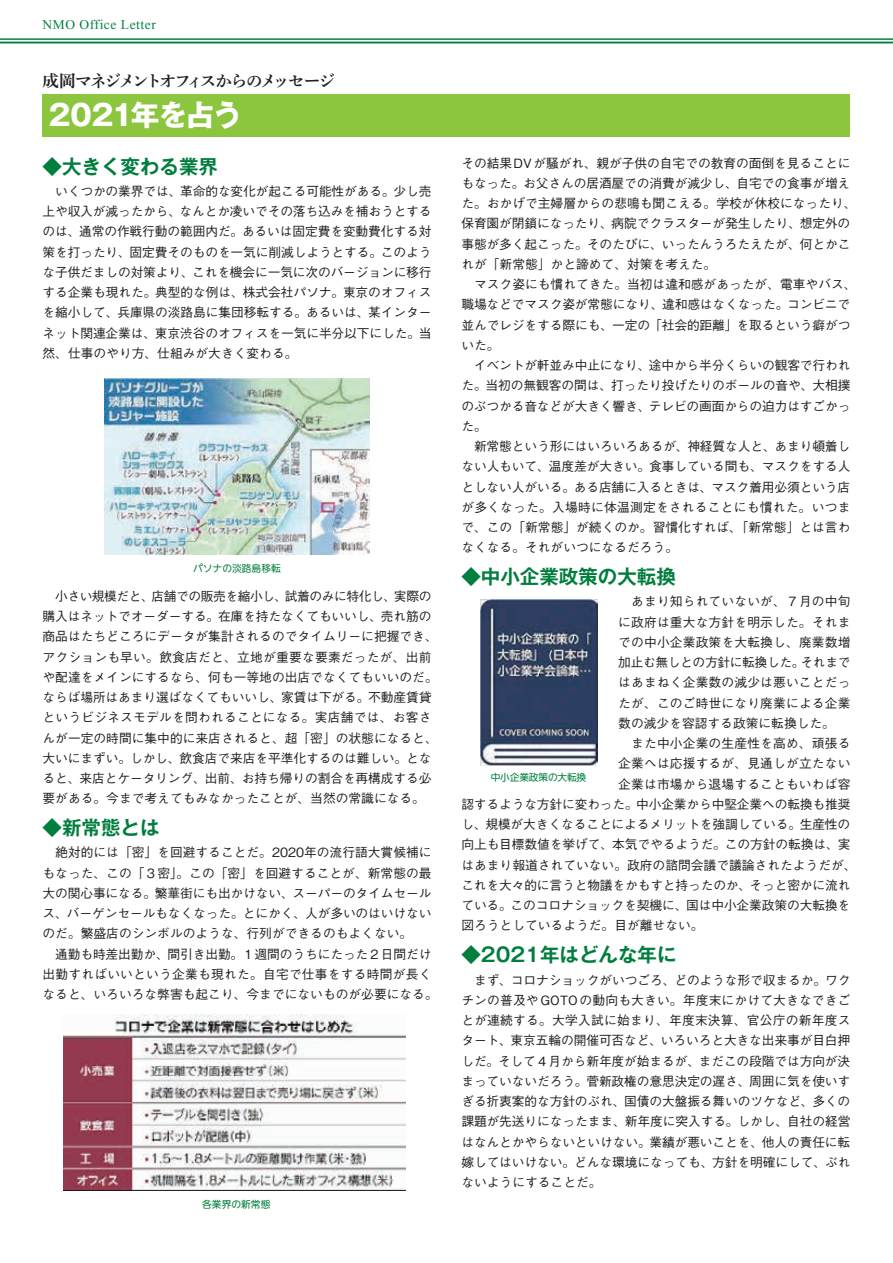
<style>
.page{position:relative;width:893px;height:1263px;background:#fff}
.page>*{position:absolute;margin:0;border:0;box-sizing:border-box;transform-origin:0 0}
.t1{font:700 28.95px "Gothic MB101 Pr 6";letter-spacing:-.06em;color:#fff}
.t2{font:700 19.5px "Gothic MB101 Pr 6 De";color:#007e3d}
.t3{font:16.5px "Shuei Min Pr 6 B";letter-spacing:-.085em;color:#231f20}
.t4{font:13.5px "Mongolian Baiti";letter-spacing:.04em;color:#007e3d}
.t5{font:500 12.75px/20.2px "Gothic BBB Pr 6";letter-spacing:-.01em;color:#231f20}
.t6{font:500 12.75px "Gothic BBB Pr 6";letter-spacing:.01em;color:#231f20}
.t7{font:500 12.75px "Gothic BBB Pr 6";letter-spacing:-.03em;color:#231f20}
.t8{font:9.75px "UD Shin M Go Pr 6";color:#007e3d}
.t9{font:9.75px "UD Shin M Go Pr 6";letter-spacing:-.02em;color:#007e3d}
</style>
<div class="page">
<hr style="left:0;top:39px;width:893px;height:1px;background:#007e3d">
<hr style="left:0;top:42px;width:893px;height:1px;background:#007e3d">
<img style="left:481px;top:600px;width:116px;height:165px">
<img style="left:104px;top:378px;width:266px;height:177px">
<div style="left:43px;top:94px;width:807px;height:42px;background:#8bc63e"></div>
<img style="left:63px;top:1015px;width:342px;height:175px">
<p class="t4" style="left:43px;top:18px;width:115px">NMO Office Letter</p>
<p class="t3" style="left:43px;top:71px;width:294px">成岡マネジメントオフィスからのメッセージ</p>
<h1 class="t1" style="left:49px;top:91px;width:195px">2021年を占う</h1>
<h2 class="t2" style="left:43px;top:150px;width:177px">◆大きく変わる業界</h2>
<p class="t5" style="left:43px;top:180px;width:391px;text-align:justify">　いくつかの業界では、革命的な変化が起こる可能性がある。少し売上や収入が減ったから、なんとか凌いでその落ち込みを補おうとするのは、通常の作戦行動の範囲内だ。あるいは固定費を変動費化する対策を打ったり、固定費そのものを一気に削減しようとする。このような子供だましの対策より、これを機会に一気に次のバージョンに移行する企業も現れた。典型的な例は、株式会社パソナ。東京のオフィスを縮小して、兵庫県の淡路島に集団移転する。あるいは、某インターネット関連企業は、東京渋谷のオフィスを一気に半分以下にした。当然、仕事のやり方、仕組みが大きく変わる。</p>
<p class="t8" style="left:193px;top:560px;width:89px">パソナの淡路島移転</p>
<p class="t5" style="left:43px;top:585px;width:397px">　小さい規模だと、店舗での販売を縮小し、試着のみに特化し、実際の購入はネットでオーダーする。在庫を持たなくてもいいし、売れ筋の商品はたちどころにデータが集計されるのでタイムリーに把握でき、アクションも早い。飲食店だと、立地が重要な要素だったが、出前や配達をメインにするなら、何も一等地の出店でなくてもいいのだ。ならば場所はあまり選ばなくてもいいし、家賃は下がる。不動産賃貸というビジネスモデルを問われることになる。実店舗では、お客さんが一定の時間に集中的に来店されると、超「密」の状態になると、大いにまずい。しかし、飲食店で来店を平準化するのは難しい。となると、来店とケータリング、出前、お持ち帰りの割合を再構成する必要がある。今まで考えてもみなかったことが、当然の常識になる。</p>
<h2 class="t2" style="left:43px;top:811px;width:118px">◆新常態とは</h2>
<p class="t5" style="left:43px;top:842px;width:397px">　絶対的には「密」を回避することだ。2020年の流行語大賞候補にもなった、この「３密」。この「密」を回避することが、新常態の最大の関心事になる。繁華街にも出かけない、スーパーのタイムセールス、バーゲンセールもなくなった。とにかく、人が多いのはいけないのだ。繁盛店のシンボルのような、行列ができるのもよくない。<br>　通勤も時差出勤か、間引き出勤。１週間のうちにたった２日間だけ出勤すればいいという企業も現れた。自宅で仕事をする時間が長くなると、いろいろな弊害も起こり、今までにないものが必要になる。</p>
<p class="t8" style="left:202px;top:1196px;width:70px">各業界の新常態</p>
<p class="t5" style="left:461px;top:152px;width:397px">その結果DVが騒がれ、親が子供の自宅での教育の面倒を見ることにもなった。お父さんの居酒屋での消費が減少し、自宅での食事が増えた。おかげで主婦層からの悲鳴も聞こえる。学校が休校になったり、保育園が閉鎖になったり、病院でクラスターが発生したり、想定外の事態が多く起こった。そのたびに、いったんうろたえたが、何とかこれが「新常態」かと諦めて、対策を考えた。<br>　マスク姿にも慣れてきた。当初は違和感があったが、電車やバス、職場などでマスク姿が常態になり、違和感はなくなった。コンビニで並んでレジをする際にも、一定の「社会的距離」を取るという癖がついた。<br>　イベントが軒並み中止になり、途中から半分くらいの観客で行われた。当初の無観客の間は、打ったり投げたりのボールの音や、大相撲のぶつかる音などが大きく響き、テレビの画面からの迫力はすごかった。<br>　新常態という形にはいろいろあるが、神経質な人と、あまり頓着しない人もいて、温度差が大きい。食事している間も、マスクをする人としない人がいる。ある店舗に入るときは、マスク着用必須という店が多くなった。入場時に体温測定をされることにも慣れた。いつまで、この「新常態」が続くのか。習慣化すれば、「新常態」とは言わなくなる。それがいつになるだろう。</p>
<h2 class="t2" style="left:461px;top:561px;width:216px">◆中小企業政策の大転換</h2>
<p class="t6" style="left:618px;top:591px;width:234px">　あまり知られていないが、７月の中旬</p>
<p class="t6" style="left:618px;top:612px;width:234px">に政府は重大な方針を明示した。それま</p>
<p class="t6" style="left:618px;top:632px;width:234px">での中小企業政策を大転換し、廃業数増</p>
<p class="t7" style="left:618px;top:652px;width:234px">加止む無しとの方針に転換した。それまで</p>
<p class="t6" style="left:618px;top:672px;width:234px">はあまねく企業数の減少は悪いことだっ</p>
<p class="t6" style="left:618px;top:693px;width:234px">たが、このご時世になり廃業による企業</p>
<p class="t5" style="left:618px;top:712px;width:218px">数の減少を容認する政策に転換した。</p>
<p class="t6" style="left:618px;top:733px;width:234px">　また中小企業の生産性を高め、頑張る</p>
<p class="t6" style="left:618px;top:753px;width:234px">企業へは応援するが、見通しが立たない</p>
<p class="t6" style="left:618px;top:774px;width:234px">企業は市場から退場することもいわば容</p>
<p class="t5" style="left:461px;top:793px;width:391px">認するような方針に変わった。中小企業から中堅企業への転換も推奨</p>
<p class="t5" style="left:461px;top:813px;width:390px">し、規模が大きくなることによるメリットを強調している。生産性の</p>
<p class="t5" style="left:461px;top:834px;width:391px">向上も目標数値を挙げて、本気でやるようだ。この方針の転換は、実</p>
<p class="t5" style="left:461px;top:854px;width:397px">はあまり報道されていない。政府の諮問会議で議論されたようだが、</p>
<p class="t5" style="left:461px;top:874px;width:391px">これを大々的に言うと物議をかもすと持ったのか、そっと密かに流れ</p>
<p class="t5" style="left:461px;top:894px;width:390px">ている。このコロナショックを契機に、国は中小企業政策の大転換を</p>
<p class="t5" style="left:461px;top:915px;width:244px">図ろうとしているようだ。目が離せない。</p>
<h2 class="t2" style="left:461px;top:939px;width:217px">◆2021年はどんな年に</h2>
<p class="t5" style="left:461px;top:969px;width:391px;text-align:justify">　まず、コロナショックがいつごろ、どのような形で収まるか。ワクチンの普及やGOTOの動向も大きい。年度末にかけて大きなできごとが連続する。大学入試に始まり、年度末決算、官公庁の新年度スタート、東京五輪の開催可否など、いろいろと大きな出来事が目白押しだ。そして４月から新年度が始まるが、まだこの段階では方向が決まっていないだろう。菅新政権の意思決定の遅さ、周囲に気を使いすぎる折衷案的な方針のぶれ、国債の大盤振る舞いのツケなど、多くの課題が先送りになったまま、新年度に突入する。しかし、自社の経営はなんとかやらないといけない。業績が悪いことを、他人の責任に転嫁してはいけない。どんな環境になっても、方針を明確にして、ぶれないようにすることだ。</p>
<p class="t9" style="left:491px;top:769px;width:97px">中小企業政策の大転換</p>
</div>
